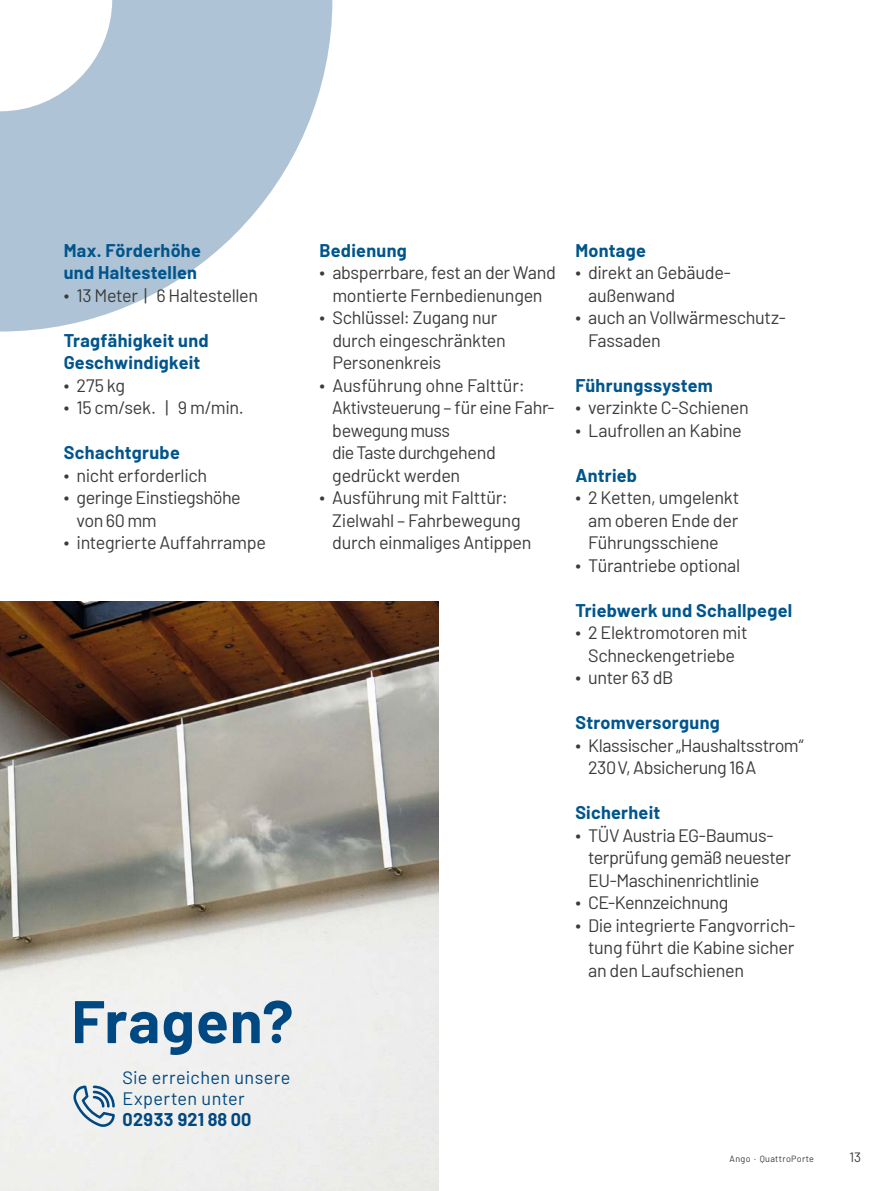
<style>
.page{position:relative;width:893px;height:1191px;background:#fff}
.page>*{position:absolute;margin:0;border:0;box-sizing:border-box;transform-origin:0 0}
.t1{font:700 60px "Barlow";letter-spacing:.02em;color:#004881}
.t2{font:18px/22.5px "Barlow";letter-spacing:-.02em;color:#3b3b3a}
.t3{font:700 18px/22.5px "Barlow";letter-spacing:.015em;color:#00558c}
.t4{font:18px/21px "Barlow";letter-spacing:.02em;color:#004881}
.t5{font:18px "Barlow";letter-spacing:-.02em;color:#3b3b3a;scale:.96 1}
.t6{font:700 18px "Barlow";letter-spacing:.015em;color:#004881}
.t7{font:13.5px "Barlow";color:#3b3b3a}
.t8{font:9px "Barlow";letter-spacing:.035em;color:#3b3b3a}
</style>
<div class="page">
<img style="left:0;top:602px;width:439px;height:589px">
<svg style="left:73px;top:1085px;width:42px;height:41px"></svg>
<svg style="left:0;top:0;width:332px;height:331px;fill:#aec4d6"></svg>
<p class="t3" style="left:64px;top:237px;width:139px">Max. Förderhöhe und Haltestellen</p>
<p class="t2" style="left:64px;top:282px;width:196px">∙ 13 Meter | 6 Haltestellen</p>
<p class="t3" style="left:64px;top:327px;width:146px">Tragfähigkeit und<br>Geschwindigkeit</p>
<p class="t2" style="left:64px;top:372px;width:182px">∙ 275 kg<br>∙ 15 cm/sek. | 9 m/min.</p>
<p class="t3" style="left:64px;top:440px;width:118px">Schachtgrube</p>
<p class="t2" style="left:64px;top:462px;width:145px">∙ nicht erforderlich</p>
<p class="t2" style="left:64px;top:485px;width:179px">∙ geringe Einstiegshöhe</p>
<p class="t2" style="left:77px;top:507px;width:82px">von 60 mm</p>
<p class="t2" style="left:64px;top:530px;width:204px">∙ integrierte Auffahrrampe</p>
<h1 class="t1" style="left:71px;top:977px;width:224px">Fragen?</h1>
<p class="t4" style="left:122px;top:1065px;width:169px">Sie erreichen unsere<br>Experten unter</p>
<p class="t6" style="left:122px;top:1105px;width:131px">02933 921 88 00</p>
<p class="t3" style="left:320px;top:237px;width:89px">Bedienung</p>
<p class="t2" style="left:320px;top:260px;width:238px">∙ absperrbare, fest an der Wand</p>
<p class="t2" style="left:332px;top:282px;width:212px">montierte Fernbedienungen</p>
<p class="t2" style="left:320px;top:305px;width:179px">∙ Schlüssel: Zugang nur</p>
<p class="t2" style="left:332px;top:327px;width:175px">durch eingeschränkten</p>
<p class="t2" style="left:332px;top:350px;width:110px">Personenkreis</p>
<p class="t2" style="left:320px;top:372px;width:207px">∙ Ausführung ohne Falttür:</p>
<p class="t5" style="left:332px;top:394px;width:232px">Aktivsteuerung – für eine Fahr-</p>
<p class="t2" style="left:332px;top:417px;width:119px">bewegung muss</p>
<p class="t2" style="left:332px;top:440px;width:165px">die Taste durchgehend</p>
<p class="t2" style="left:332px;top:462px;width:129px">gedrückt werden</p>
<p class="t2" style="left:320px;top:485px;width:190px">∙ Ausführung mit Falttür:</p>
<p class="t2" style="left:332px;top:507px;width:190px">Zielwahl – Fahrbewegung</p>
<p class="t2" style="left:332px;top:530px;width:201px">durch einmaliges Antippen</p>
<p class="t3" style="left:575px;top:237px;width:72px">Montage</p>
<p class="t2" style="left:575px;top:260px;width:157px">∙ direkt an Gebäude-</p>
<p class="t2" style="left:588px;top:282px;width:89px">außenwand</p>
<p class="t2" style="left:575px;top:305px;width:212px">∙ auch an Vollwärmeschutz-</p>
<p class="t2" style="left:588px;top:327px;width:74px">Fassaden</p>
<p class="t3" style="left:575px;top:372px;width:139px">Führungssystem</p>
<p class="t2" style="left:575px;top:395px;width:175px">∙ verzinkte C-Schienen ∙ Laufrollen an Kabine</p>
<p class="t3" style="left:575px;top:462px;width:63px">Antrieb</p>
<p class="t2" style="left:575px;top:485px;width:167px;text-align:center">∙ 2 Ketten, umgelenkt am oberen Ende der<br>Führungsschiene<br>∙ Türantriebe optional</p>
<p class="t3" style="left:575px;top:597px;width:218px">Triebwerk und Schallpegel</p>
<p class="t2" style="left:575px;top:620px;width:174px">∙ 2 Elektromotoren mit</p>
<p class="t2" style="left:588px;top:642px;width:149px">Schneckengetriebe</p>
<p class="t2" style="left:575px;top:665px;width:100px">∙ unter 63 dB</p>
<p class="t3" style="left:575px;top:710px;width:146px">Stromversorgung</p>
<p class="t2" style="left:588px;top:732px;width:217px;text-indent:-13px">∙ Klassischer „Haushaltsstrom“<br>230V, Absicherung 16A</p>
<p class="t3" style="left:575px;top:800px;width:86px">Sicherheit</p>
<p class="t2" style="left:575px;top:822px;width:200px">∙ TÜV Austria EG-Baumus-</p>
<p class="t2" style="left:588px;top:845px;width:204px">terprüfung gemäß neuester</p>
<p class="t2" style="left:588px;top:867px;width:173px">EU-Maschinenrichtlinie</p>
<p class="t2" style="left:575px;top:890px;width:155px">∙ CE-Kennzeichnung</p>
<p class="t2" style="left:575px;top:912px;width:222px">∙ Die integrierte Fangvorrich-</p>
<p class="t2" style="left:588px;top:935px;width:208px">tung führt die Kabine sicher</p>
<p class="t2" style="left:588px;top:957px;width:158px">an den Laufschienen</p>
<p class="t8" style="left:729px;top:1152px;width:86px">Ango · QuattroPorte</p>
<p class="t7" style="left:849px;top:1147px;width:13px">13</p>
</div>
